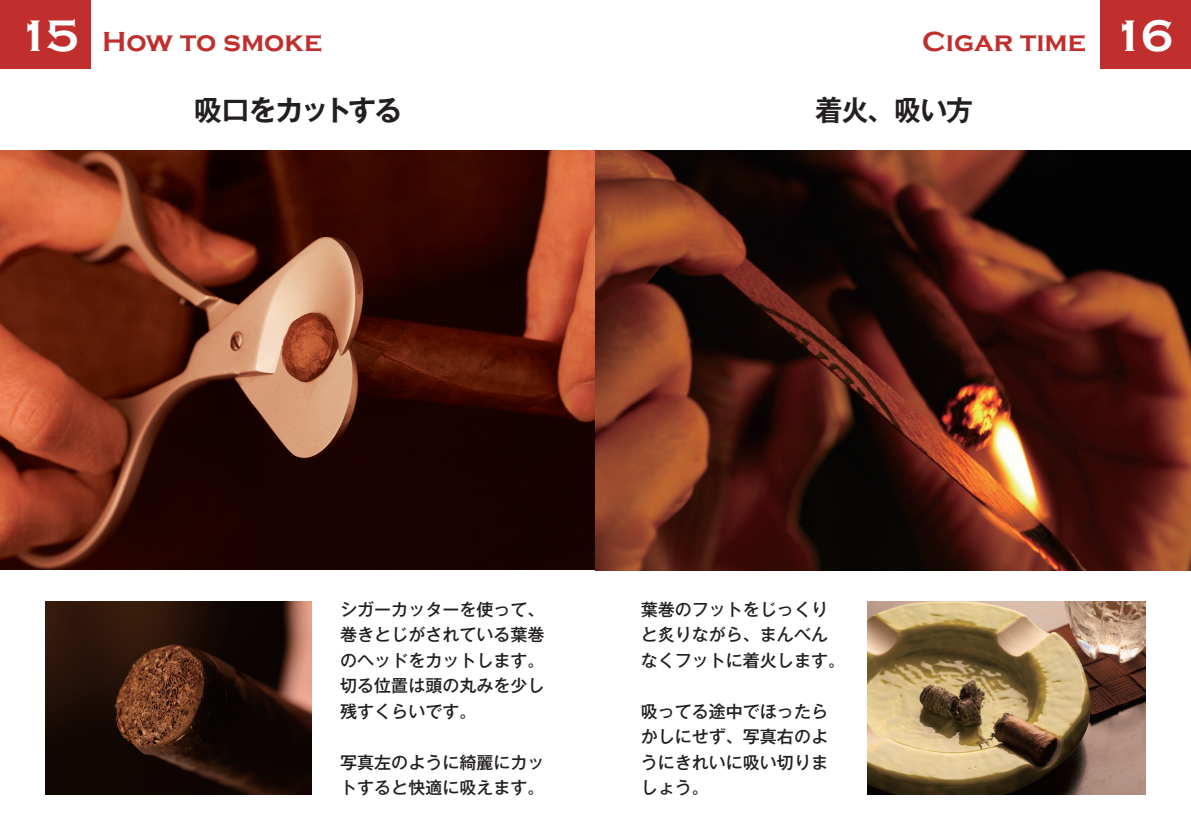
<style>
.page{position:relative;width:1191px;height:840px;background:#fff}
.page>*{position:absolute;margin:0;border:0;box-sizing:border-box;transform-origin:0 0}
.t1{font:700 28.4px "Copperplate Gothic";color:#c02e2d}
.t2{font:700 28.4px "Gothic MB101 Pro De";letter-spacing:-.08em;color:#231f20}
.t3{font:700 28.4px "Gothic MB101 Pro De";letter-spacing:-.06em;color:#231f20;scale:.95 1}
.t4{font:500 17px/25.6px "Gothic MB101 Pro";color:#231f20;text-align:justify}
.s1{font-size:45.4px;color:#fff}
</style>
<div class="page">
<div style="left:0;top:0;width:91px;height:68px;background:#c02e2d"></div>
<div style="left:1100px;top:0;width:91px;height:68px;background:#c02e2d"></div>
<img style="left:0;top:150px;width:1191px;height:420px">
<img style="left:45px;top:601px;width:267px;height:193px">
<img style="left:867px;top:601px;width:278px;height:193px">
<h1 class="t1" style="left:18px;top:25px;width:306px"><span class="s1">15</span> How to smoke</h1>
<h1 class="t1" style="left:922px;top:25px;width:252px">Cigar time <span class="s1">16</span></h1>
<h1 class="t2" style="left:194px;top:87px;width:210px">吸口をカットする</h1>
<h1 class="t3" style="left:815px;top:87px;width:167px">着火、吸い方</h1>
<p class="t4" style="left:340px;top:594px;width:206px">シガーカッターを使って、巻きとじがされている葉巻のヘッドをカットします。切る位置は頭の丸みを少し残すくらいです。</p>
<p class="t4" style="left:340px;top:747px;width:206px">写真左のように綺麗にカットすると快適に吸えます。</p>
<p class="t4" style="left:641px;top:594px;width:206px;text-align:left">葉巻のフットをじっくりと炙りながら、まんべんなくフットに着火します。</p>
<p class="t4" style="left:641px;top:696px;width:189px">吸ってる途中でほったらかしにせず、写真右のようにきれいに吸い切りましょう。</p>
</div>
